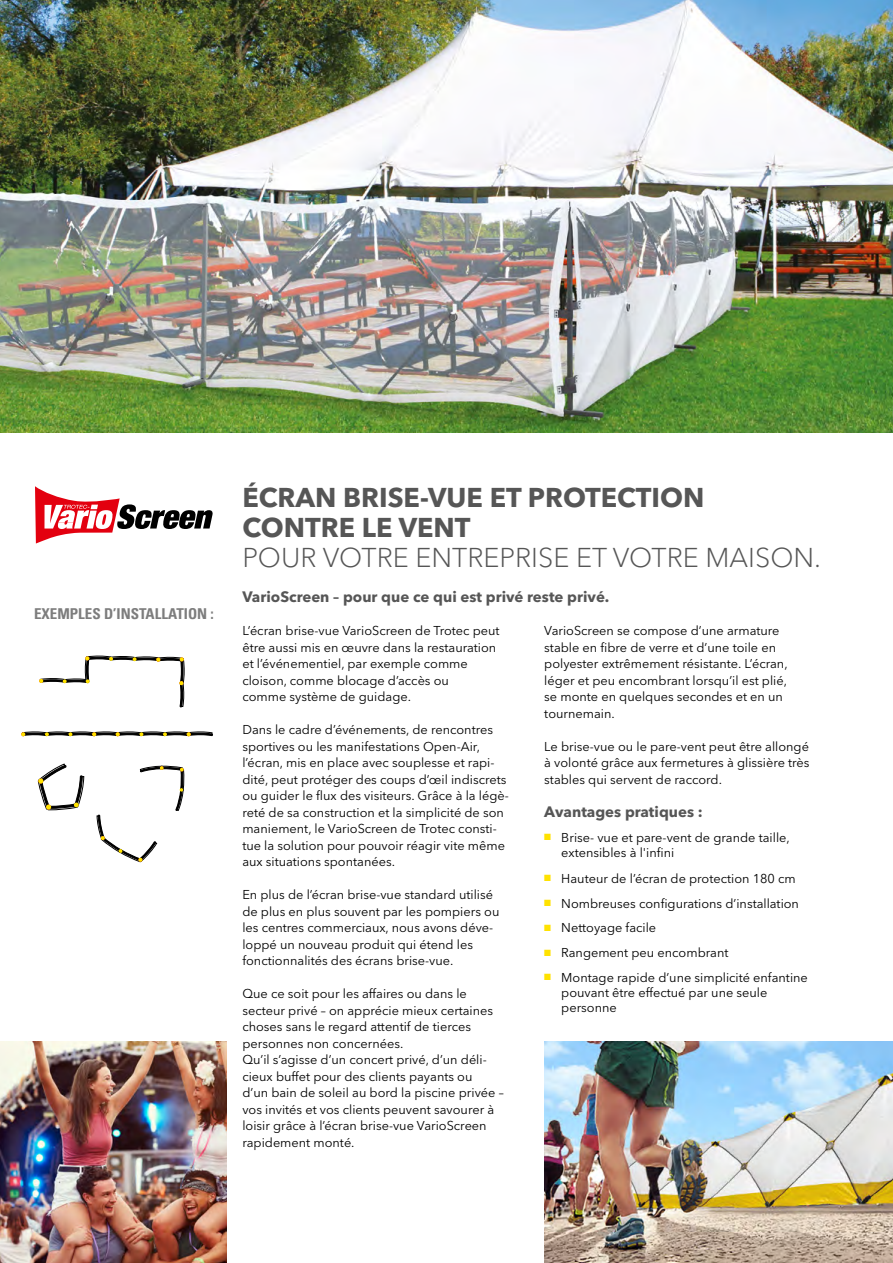
<style>
.page{position:relative;width:893px;height:1263px;background:#fff}
.page>*{position:absolute;margin:0;border:0;box-sizing:border-box;transform-origin:0 0}
.t1{font:700 27px/30px "Avenir Next W1 G";color:#565656}
.t2{font:300 27px "Avenir Next W1 G";color:#565656}
.t3{font:700 15px "Avenir Next W1 G";color:#565656}
.t4{font:15px "Univers Com 67 Bold Cond";color:#7d7d7d}
.t5{font:12.75px/16.5px "Avenir Next W1 G";color:#000}
.s1{color:#ffe200}
</style>
<div class="page">
<img style="left:0;top:0;width:893px;height:433px">
<svg style="left:35px;top:486px;width:178px;height:57px"></svg>
<svg style="left:38px;top:764px;width:46px;height:46px"></svg>
<svg style="left:97px;top:765px;width:87px;height:97px"></svg>
<svg style="left:39px;top:656px;width:145px;height:51px"></svg>
<svg style="left:21px;top:732px;width:192px;height:4px"></svg>
<img style="left:544px;top:1042px;width:349px;height:221px">
<img style="left:0;top:1042px;width:226px;height:221px">
<p class="t4" style="left:34px;top:604px;width:181px">EXEMPLES D’INSTALLATION :</p>
<h1 class="t1" style="left:242px;top:482px;width:464px">ÉCRAN BRISE-VUE ET PROTECTION<br>CONTRE LE VENT</h1>
<h1 class="t2" style="left:242px;top:541px;width:580px">POUR VOTRE ENTREPRISE ET VOTRE MAISON.</h1>
<p class="t3" style="left:242px;top:587px;width:369px">VarioScreen – pour que ce qui est privé reste privé.</p>
<p class="t5" style="left:544px;top:623px;width:245px">VarioScreen se compose d’une armature stable en fibre de verre et d’une toile en polyester extrêmement résistante. L’écran, léger et peu encombrant lorsqu’il est plié, se monte en quelques secondes et en un tournemain.</p>
<p class="t5" style="left:544px;top:738px;width:267px;text-align:justify">Le brise-vue ou le pare-vent peut être allongé à volonté grâce aux fermetures à glissière très stables qui servent de raccord.</p>
<p class="t3" style="left:544px;top:802px;width:160px">Avantages pratiques :</p>
<p class="t5" style="left:561px;top:829px;width:230px;line-height:15.3px;text-indent:-17px"><span class="s1">■</span> Brise- vue et pare-vent de grande taille, extensibles à l'infini</p>
<p class="t5" style="left:544px;top:870px;width:253px"><span class="s1">■</span> Hauteur de l’écran de protection 180 cm</p>
<p class="t5" style="left:544px;top:895px;width:256px"><span class="s1">■</span> Nombreuses configurations d’installation</p>
<p class="t5" style="left:544px;top:920px;width:113px"><span class="s1">■</span> Nettoyage facile</p>
<p class="t5" style="left:544px;top:944px;width:186px"><span class="s1">■</span> Rangement peu encombrant</p>
<p class="t5" style="left:561px;top:970px;width:248px;line-height:15.3px;text-indent:-17px"><span class="s1">■</span> Montage rapide d’une simplicité enfantine pouvant être effectué par une seule personne</p>
<p class="t5" style="left:242px;top:623px;width:259px">L’écran brise-vue VarioScreen de Trotec peut être aussi mis en œuvre dans la restauration et l’événementiel, par exemple comme cloison, comme blocage d’accès ou<br>comme système de guidage.</p>
<p class="t5" style="left:242px;top:722px;width:268px">Dans le cadre d’événements, de rencontres sportives ou les manifestations Open-Air, l’écran, mis en place avec souplesse et rapi&shy;dité, peut protéger des coups d’œil indiscrets ou guider le flux des visiteurs. Grâce à la légè&shy;reté de sa construction et la simplicité de son maniement, le VarioScreen de Trotec consti&shy;tue la solution pour pouvoir réagir vite même aux situations spontanées.</p>
<p class="t5" style="left:242px;top:887px;width:259px">En plus de l’écran brise-vue standard utilisé de plus en plus souvent par les pompiers ou les centres commerciaux, nous avons déve&shy;loppé un nouveau produit qui étend les fonctionnalités des écrans brise-vue.</p>
<p class="t5" style="left:242px;top:986px;width:263px">Que ce soit pour les affaires ou dans le secteur privé – on apprécie mieux certaines choses sans le regard attentif de tierces personnes non concernées.<br>Qu’il s’agisse d’un concert privé, d’un déli&shy;cieux buffet pour des clients payants ou<br>d’un bain de soleil au bord la piscine privée – vos invités et vos clients peuvent savourer à loisir grâce à l’écran brise-vue VarioScreen rapidement monté.</p>
</div>
